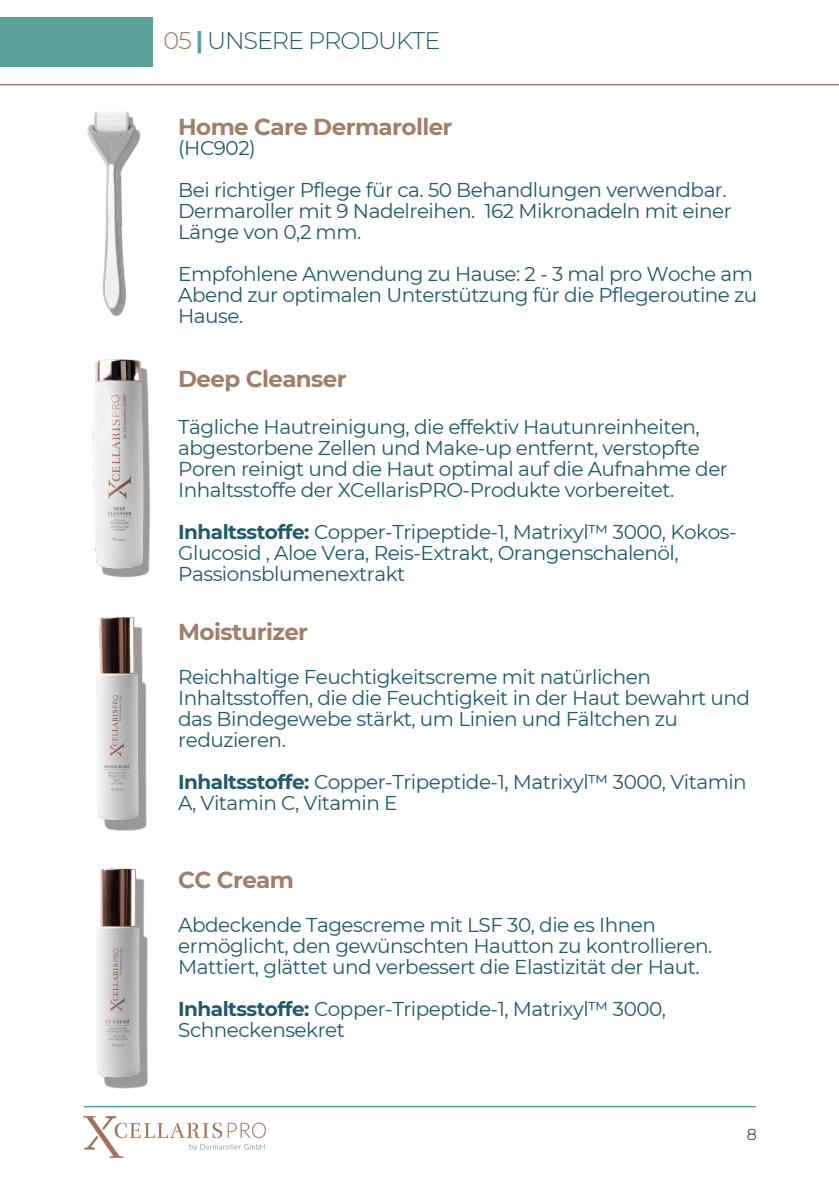
<style>
.page{position:relative;width:839px;height:1191px;background:#fff}
.page>*{position:absolute;margin:0;border:0;box-sizing:border-box;transform-origin:0 0}
.t1{font:300 24px "Montserrat";letter-spacing:-.045em;color:#205a6b}
.t2{font:700 23px "Montserrat";letter-spacing:-.025em;color:#a17f68}
.t3{font:20px/21px "Montserrat";letter-spacing:-.025em;color:#205a6b}
.t4{font:300 16px "Montserrat";color:#1e1815}
.s1{color:#a07159}
.s2{font-weight:700;color:#5aa199}
.s3{font-weight:700}
</style>
<div class="page">
<hr style="left:0;top:84px;width:838px;height:1px;background:#a17f68">
<div style="left:0;top:17px;width:152px;height:50px;background:#5aa199"></div>
<img style="left:87px;top:111px;width:54px;height:205px">
<img style="left:92px;top:359px;width:58px;height:175px">
<img style="left:95px;top:534px;width:55px;height:297px">
<img style="left:83px;top:868px;width:261px;height:260px">
<hr style="left:84px;top:1106px;width:671px;height:1px;background:#5aa199">
<img style="left:84px;top:1117px;width:181px;height:40px">
<p class="t1" style="left:164px;top:26px;width:278px"><span class="s1">05</span> <span class="s2">|</span> UNSERE PRODUKTE</p>
<h1 class="t2" style="left:178px;top:112px;width:276px">Home Care Dermaroller</h1>
<p class="t3" style="left:178px;top:137px;width:79px">(HC902)</p>
<h2 class="t3" style="left:178px;top:179px;width:555px">Bei richtiger Pflege für ca. 50 Behandlungen verwendbar.<br>Dermaroller mit 9 Nadelreihen. 162 Mikronadeln mit einer<br>Länge von 0,2 mm.</h2>
<h3 class="t3" style="left:178px;top:263px;width:580px">Empfohlene Anwendung zu Hause: 2 - 3 mal pro Woche am<br>Abend zur optimalen Unterstützung für die Pflegeroutine zu<br>Hause.</h3>
<p class="t2" style="left:178px;top:364px;width:170px">Deep Cleanser</p>
<h2 class="t3" style="left:178px;top:417px;width:551px">Tägliche Hautreinigung, die effektiv Hautunreinheiten, abgestorbene Zellen und Make-up entfernt, verstopfte Poren reinigt und die Haut optimal auf die Aufnahme der Inhaltsstoffe der XCellarisPRO-Produkte vorbereitet.</h2>
<p class="t3" style="left:178px;top:522px;width:560px"><span class="s3">Inhaltsstoffe:</span> Copper-Tripeptide-1, Matrixyl™ 3000, Kokos-<br>Glucosid , Aloe Vera, Reis-Extrakt, Orangenschalenöl,<br>Passionsblumenextrakt</p>
<p class="t2" style="left:178px;top:618px;width:131px">Moisturizer</p>
<p class="t3" style="left:178px;top:667px;width:573px">Reichhaltige Feuchtigkeitscreme mit natürlichen Inhaltsstoffen, die die Feuchtigkeit in der Haut bewahrt und das Bindegewebe stärkt, um Linien und Fältchen zu reduzieren.</p>
<p class="t3" style="left:178px;top:772px;width:570px"><span class="s3">Inhaltsstoffe:</span> Copper-Tripeptide-1, Matrixyl™ 3000, Vitamin<br>A, Vitamin C, Vitamin E</p>
<h2 class="t2" style="left:178px;top:866px;width:117px">CC Cream</h2>
<p class="t3" style="left:178px;top:915px;width:535px">Abdeckende Tagescreme mit LSF 30, die es Ihnen ermöglicht, den gewünschten Hautton zu kontrollieren.<br>Mattiert, glättet und verbessert die Elastizität der Haut.</p>
<p class="t3" style="left:178px;top:999px;width:489px"><span class="s3">Inhaltsstoffe:</span> Copper-Tripeptide-1, Matrixyl™ 3000,<br>Schneckensekret</p>
<p class="t4" style="left:746px;top:1125px;width:12px">8</p>
</div>
